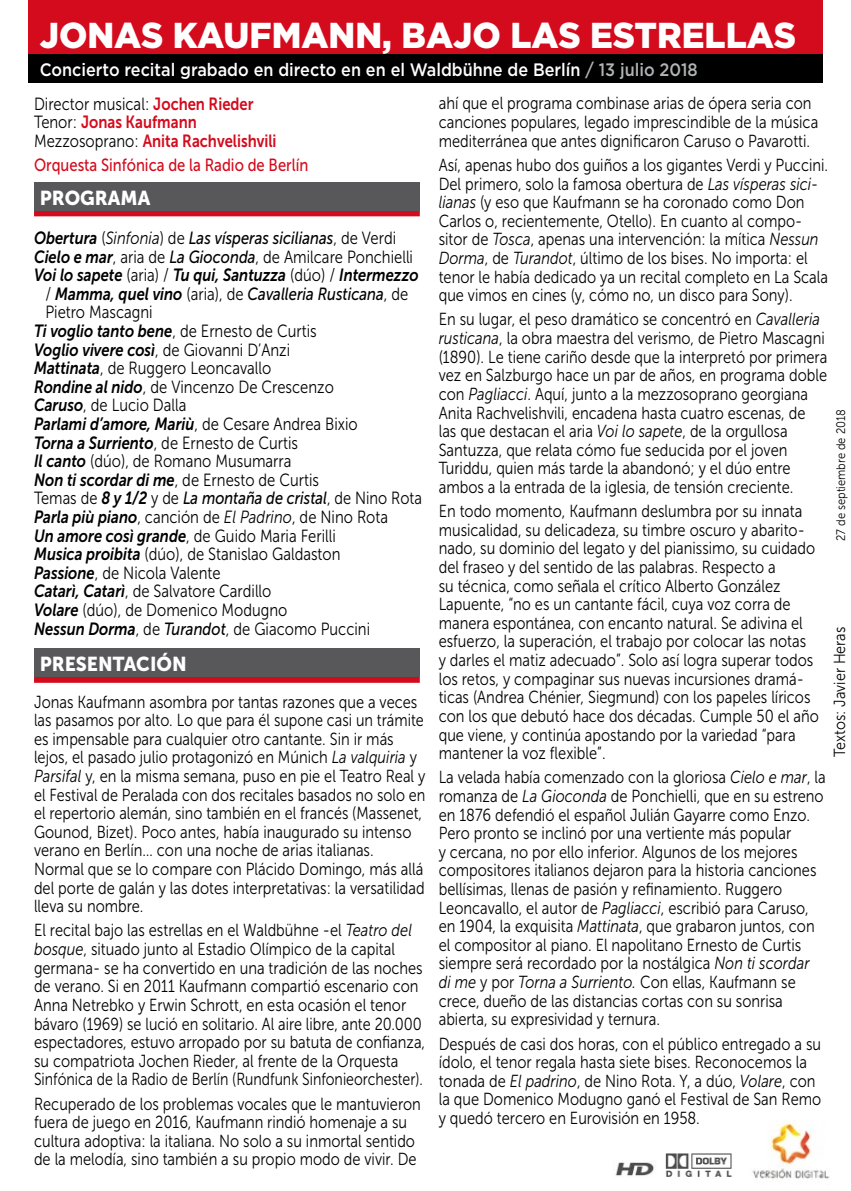
<style>
.page{position:relative;width:851px;height:1191px;background:#fff}
.page>*{position:absolute;margin:0;border:0;box-sizing:border-box;transform-origin:0 0}
.t1{font:900 36px "Gotham";color:#fff;scale:.95 1}
.t2{font:20px "Museo Sans 900";color:#fff;scale:.95 1}
.t3{font:500 18px "Gotham";color:#fff;scale:.9 1}
.t4{font:17.6px/18.6px "Museo Sans 300";color:#000;scale:.84 1}
.t5{font:italic 17.6px "Museo Sans 500";color:#000;scale:.84 1}
.t6{font:italic 17.6px "Museo Sans 700";color:#000;scale:.84 1}
.t7{font:17.6px/18.6px "Museo Sans 700";color:#d30b1d;scale:.84 1}
.t8{font:17.6px "Museo Sans 500";color:#d30b1d;scale:.84 1}
.t9{font:17.4px/18.6px "Museo Sans 300";color:#000;scale:.84 1}
.t10{font:16px "Museo Sans 300";color:#000;scale:.9 1}
.t11{font:12.4px "Museo Sans 300";color:#000;scale:.9 1}
.s1{color:#b1b3b4}
.s2{font-family:"Museo Sans 700";color:#d30b1d}
.s3{font-family:"Museo Sans 300";color:#000}
.s4{font-family:"Museo Sans 700"}
.s5{font-family:"Museo Sans 300";font-style:normal}
.s6{font-family:"Museo Sans 300"}
.s7{font-family:"Museo Sans 700";font-style:italic}
.s8{font-family:"Museo Sans 500";font-style:italic}
.s9{font-style:italic}
</style>
<div class="page">
<div style="left:34px;top:210px;width:386px;height:6px;background:#d30b1d"></div>
<div style="left:34px;top:182px;width:386px;height:28px;background:#58585a"></div>
<div style="left:34px;top:677px;width:386px;height:6px;background:#d30b1d"></div>
<div style="left:34px;top:648px;width:386px;height:29px;background:#58585a"></div>
<div style="left:28px;top:0;width:794px;height:54px;background:#d30b1d"></div>
<div style="left:28px;top:54px;width:794px;height:28px;background:#000"></div>
<img style="left:752px;top:1120px;width:78px;height:59px">
<img style="left:615px;top:1162px;width:39px;height:15px">
<img style="left:665px;top:1153px;width:67px;height:24px">
<h1 class="t1" style="left:40px;top:14px;width:797px">JONAS KAUFMANN, BAJO LAS ESTRELLAS</h1>
<p class="t3" style="left:40px;top:59px;width:732px">Concierto recital grabado en directo en en el Waldbühne de Berlín <span class="s1">/ 13 julio 2018</span></p>
<p class="t4" style="left:34px;top:94px;width:263px">Director musical: <span class="s2">Jochen Rieder</span></p>
<p class="t7" style="left:34px;top:113px;width:290px"><span class="s3">Tenor:</span> Jonas Kaufmann<br><span class="s3">Mezzosoprano:</span> Anita Rachvelishvili</p>
<p class="t8" style="left:34px;top:155px;width:328px">Orquesta Sinfónica de la Radio de Berlín</p>
<p class="t2" style="left:40px;top:187px;width:118px">PROGRAMA</p>
<p class="t5" style="left:34px;top:228px;width:432px"><span class="s4">Obertura</span> <span class="s5">(</span><span class="s6">Sinfonia</span><span class="s5">) de</span> Las vísperas sicilianas<span class="s5">, de Verdi</span></p>
<p class="t4" style="left:34px;top:247px;width:452px"><span class="s7">Cielo e mar</span>, aria de <span class="s8">La Gioconda</span>, de Amilcare Ponchielli</p>
<p class="t6" style="left:34px;top:265px;width:459px">Voi lo sapete <span class="s5">(aria) /</span> Tu qui, Santuzza <span class="s5">(dúo) /</span> Intermezzo</p>
<p class="t5" style="left:45px;top:284px;width:433px"><span class="s5">/</span> <span class="s4">Mamma, quel vino</span> <span class="s5">(aria), de</span> Cavalleria Rusticana<span class="s5">, de</span></p>
<p class="t4" style="left:34px;top:303px;width:358px;text-indent:11px">Pietro Mascagni<br><span class="s7">Ti voglio tanto bene</span>, de Ernesto de Curtis<br><span class="s7">Voglio vivere così</span>, de Giovanni D’Anzi<br><span class="s7">Mattinata</span>, de Ruggero Leoncavallo<br><span class="s7">Rondine al nido</span>, de Vincenzo De Crescenzo<br><span class="s7">Caruso</span>, de Lucio Dalla</p>
<p class="t6" style="left:34px;top:414px;width:387px">Parlami d’amore, Mariù<span class="s5">, de Cesare Andrea Bixio</span></p>
<p class="t4" style="left:34px;top:433px;width:463px"><span class="s7">Torna a Surriento</span>, de Ernesto de Curtis<br><span class="s7">Il canto</span> (dúo), de Romano Musumarra<br><span class="s7">Non ti scordar di me</span>, de Ernesto de Curtis<br>Temas de <span class="s7">8 y 1/2</span> y de <span class="s8">La montaña de cristal</span>, de Nino Rota <span class="s7">Parla più piano</span>, canción de <span class="s9">El Padrino</span>, de Nino Rota<br><span class="s7">Un amore così grande</span>, de Guido Maria Ferilli<br><span class="s7">Musica proibita</span> (dúo), de Stanislao Galdaston<br><span class="s7">Passione</span>, de Nicola Valente<br><span class="s7">Catarì, Catarì</span>, de Salvatore Cardillo<br><span class="s7">Volare</span> (dúo), de Domenico Modugno<br><span class="s7">Nessun Dorma</span>, de <span class="s8">Turandot</span>, de Giacomo Puccini</p>
<p class="t2" style="left:40px;top:653px;width:156px">PRESENTACIÓN</p>
<p class="t9" style="left:34px;top:692px;width:467px">Jonas Kaufmann asombra por tantas razones que a veces las pasamos por alto. Lo que para él supone casi un trámite es impensable para cualquier otro cantante. Sin ir más lejos, el pasado julio protagonizó en Múnich <span class="s9">La valquiria</span> y <span class="s9">Parsifal</span> y, en la misma semana, puso en pie el Teatro Real y el Festival de Peralada con dos recitales basados no solo en el repertorio alemán, sino también en el francés (Massenet, Gounod, Bizet). Poco antes, había inaugurado su intenso verano en Berlín… con una noche de arias italianas.<br>Normal que se lo compare con Plácido Domingo, más allá del porte de galán y las dotes interpretativas: la versatilidad lleva su nombre.</p>
<p class="t9" style="left:34px;top:921px;width:467px">El recital bajo las estrellas en el Waldbühne -el <span class="s9">Teatro del bosque</span>, situado junto al Estadio Olímpico de la capital germana- se ha convertido en una tradición de las noches de verano. Si en 2011 Kaufmann compartió escenario con Anna Netrebko y Erwin Schrott, en esta ocasión el tenor bávaro (1969) se lució en solitario. Al aire libre, ante 20.000 espectadores, estuvo arropado por su batuta de confianza, su compatriota Jochen Rieder, al frente de la Orquesta Sinfónica de la Radio de Berlín (Rundfunk Sinfonieorchester).</p>
<p class="t9" style="left:34px;top:1094px;width:462px">Recuperado de los problemas vocales que le mantuvieron fuera de juego en 2016, Kaufmann rindió homenaje a su cultura adoptiva: la italiana. No solo a su inmortal sentido de la melodía, sino también a su propio modo de vivir. De</p>
<p class="t9" style="left:438px;top:94px;width:453px">ahí que el programa combinase arias de ópera seria con canciones populares, legado imprescindible de la música mediterránea que antes dignificaron Caruso o Pavarotti.</p>
<p class="t9" style="left:438px;top:156px;width:465px">Así, apenas hubo dos guiños a los gigantes Verdi y Puccini.<br>Del primero, solo la famosa obertura de <span class="s9">Las vísperas sici&shy;lianas</span> (y eso que Kaufmann se ha coronado como Don Carlos o, recientemente, Otello). En cuanto al compo&shy;sitor de <span class="s9">Tosca</span>, apenas una intervención: la mítica <span class="s9">Nessun Dorma</span>, de <span class="s9">Turandot</span>, último de los bises. No importa: el tenor le había dedicado ya un recital completo en La Scala que vimos en cines (y, cómo no, un disco para Sony).</p>
<p class="t9" style="left:438px;top:310px;width:464px">En su lugar, el peso dramático se concentró en <span class="s9">Cavalleria rusticana</span>, la obra maestra del verismo, de Pietro Mascagni (1890). Le tiene cariño desde que la interpretó por primera vez en Salzburgo hace un par de años, en programa doble con <span class="s9">Pagliacci</span>. Aquí, junto a la mezzosoprano georgiana Anita Rachvelishvili, encadena hasta cuatro escenas, de las que destacan el aria <span class="s9">Voi lo sapete</span>, de la orgullosa Santuzza, que relata cómo fue seducida por el joven Turiddu, quien más tarde la abandonó; y el dúo entre ambos a la entrada de la iglesia, de tensión creciente.</p>
<p class="t9" style="left:438px;top:502px;width:454px">En todo momento, Kaufmann deslumbra por su innata musicalidad, su delicadeza, su timbre oscuro y abarito&shy;nado, su dominio del legato y del pianissimo, su cuidado del fraseo y del sentido de las palabras. Respecto a<br>su técnica, como señala el crítico Alberto González Lapuente, “no es un cantante fácil, cuya voz corra de manera espontánea, con encanto natural. Se adivina el esfuerzo, la superación, el trabajo por colocar las notas<br>y darles el matiz adecuado”. Solo así logra superar todos los retos, y compaginar sus nuevas incursiones dramá&shy;ticas (Andrea Chénier, Siegmund) con los papeles líricos con los que debutó hace dos décadas. Cumple 50 el año que viene, y continúa apostando por la variedad “para mantener la voz flexible”.</p>
<p class="t9" style="left:438px;top:768px;width:462px">La velada había comenzado con la gloriosa <span class="s9">Cielo e mar</span>, la romanza de <span class="s9">La Gioconda</span> de Ponchielli, que en su estreno en 1876 defendió el español Julián Gayarre como Enzo.<br>Pero pronto se inclinó por una vertiente más popular<br>y cercana, no por ello inferior. Algunos de los mejores compositores italianos dejaron para la historia canciones bellísimas, llenas de pasión y refinamiento. Ruggero Leoncavallo, el autor de <span class="s9">Pagliacci</span>, escribió para Caruso, en 1904, la exquisita <span class="s9">Mattinata</span>, que grabaron juntos, con el compositor al piano. El napolitano Ernesto de Curtis siempre será recordado por la nostálgica <span class="s9">Non ti scordar di me</span> y por <span class="s9">Torna a Surriento.</span> Con ellas, Kaufmann se crece, dueño de las distancias cortas con su sonrisa abierta, su expresividad y ternura.</p>
<p class="t9" style="left:438px;top:1034px;width:457px">Después de casi dos horas, con el público entregado a su ídolo, el tenor regala hasta siete bises. Reconocemos la tonada de <span class="s9">El padrino</span>, de Nino Rota. Y, a dúo, <span class="s9">Volare</span>, con la que Domenico Modugno ganó el Festival de San Remo y quedó tercero en Eurovisión en 1958.</p>
<p class="t11" style="left:834px;top:541px;width:148px;rotate:-90deg">27 de septiembre de 2018</p>
<p class="t10" style="left:831px;top:757px;width:146px;rotate:-90deg">Textos: Javier Heras</p>
</div>
